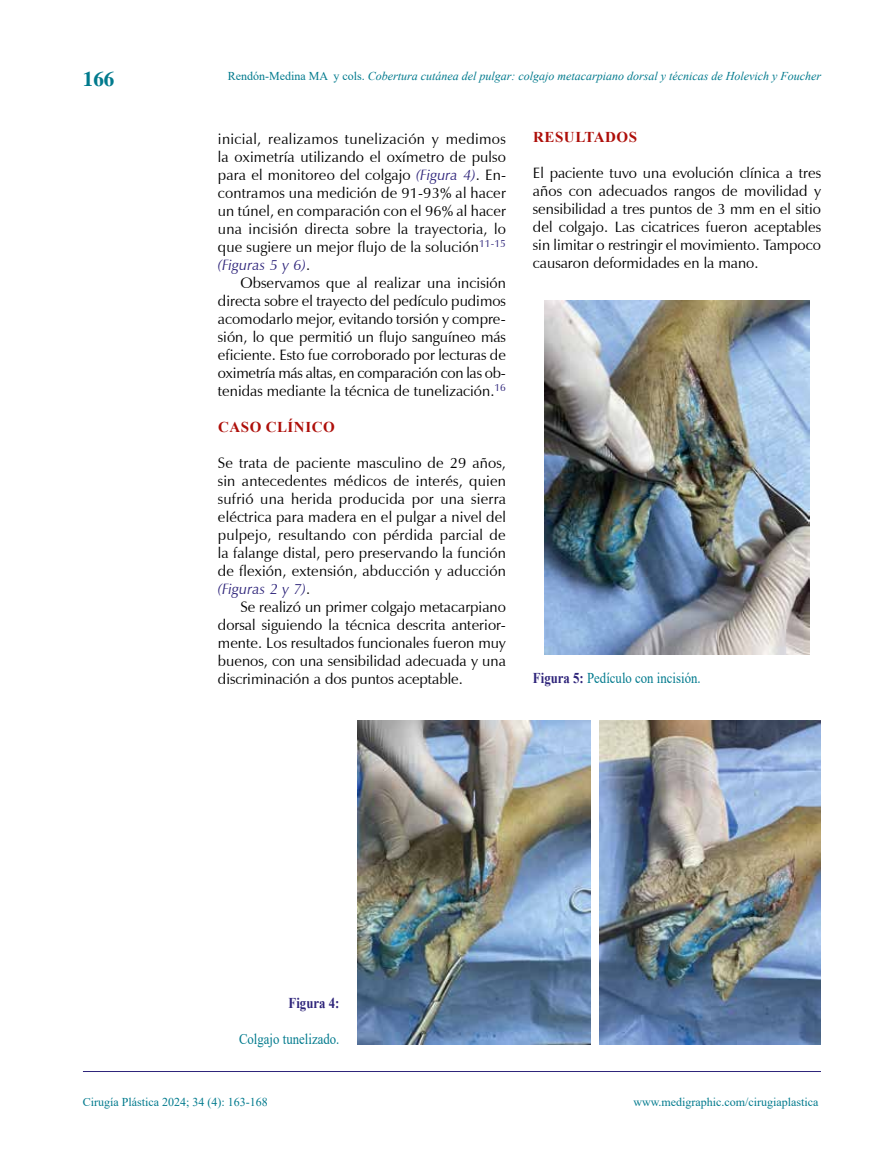
<style>
.page{position:relative;width:893px;height:1170px;background:#fff}
.page>*{position:absolute;margin:0;border:0;box-sizing:border-box;transform-origin:0 0}
.t1{font:700 21px "Times";color:#007a8d}
.t2{font:15px/18px "Zapf Humanist 601 BT";color:#000;text-align:justify}
.t3{font:15px "Times New Roman";color:#007a8d;scale:.85 1}
.t4{font:700 15px "Times New Roman";letter-spacing:.035em;color:#ae0f0a}
.t5{font:700 15px "Times New Roman";color:#2e247a;scale:.85 1}
.t6{font:italic 12px "Times New Roman";color:#007a8d}
.t7{font:12px "Times New Roman";color:#007a8d}
.s1{font-style:normal}
.s2{font-style:italic;color:#2e247a}
.s3{font-weight:700;color:#2e247a}
</style>
<div class="page">
<hr style="left:83px;top:1071px;width:738px;height:1px;background:#2e247a">
<img style="left:544px;top:300px;width:266px;height:355px">
<img style="left:358px;top:720px;width:233px;height:324px">
<img style="left:599px;top:720px;width:222px;height:324px">
<h1 class="t1" style="left:83px;top:67px;width:33px">166</h1>
<p class="t6" style="left:228px;top:68px;width:595px"><span class="s1">Rendón-Medina MA y cols.</span> Cobertura cutánea del pulgar: colgajo metacarpiano dorsal y técnicas de Holevich y Foucher</p>
<p class="t2" style="left:218px;top:129px;width:290px">inicial, realizamos tunelización y medimos la oximetría utilizando el oxímetro de pulso para el monitoreo del colgajo <span class="s2">(Figura 4)</span>. En&shy;contramos una medición de 91-93% al hacer un túnel, en comparación con el 96% al hacer una incisión directa sobre la trayectoria, lo que sugiere un mejor flujo de la solución<sup>11-15 </sup><span class="s2">(Figuras 5 y 6)</span>.</p>
<p class="t2" style="left:218px;top:273px;width:290px;text-indent:22px">Observamos que al realizar una incisión directa sobre el trayecto del pedículo pudimos acomodarlo mejor, evitando torsión y compre&shy;sión, lo que permitió un flujo sanguíneo más eficiente. Esto fue corroborado por lecturas de oximetría más altas, en comparación con las ob&shy;tenidas mediante la técnica de tunelización.<sup>16</sup></p>
<p class="t4" style="left:218px;top:416px;width:118px">CASO CLÍNICO</p>
<p class="t2" style="left:218px;top:453px;width:290px">Se trata de paciente masculino de 29 años, sin antecedentes médicos de interés, quien sufrió una herida producida por una sierra eléctrica para madera en el pulgar a nivel del pulpejo, resultando con pérdida parcial de la falange distal, pero preservando la función de flexión, extensión, abducción y aducción <span class="s2">(Figuras 2 y 7)</span>.</p>
<p class="t2" style="left:218px;top:597px;width:290px;text-indent:22px">Se realizó un primer colgajo metacarpiano dorsal siguiendo la técnica descrita anterior&shy;mente. Los resultados funcionales fueron muy buenos, con una sensibilidad adecuada y una discriminación a dos puntos aceptable.</p>
<p class="t4" style="left:533px;top:126px;width:105px">RESULTADOS</p>
<p class="t2" style="left:533px;top:164px;width:290px">El paciente tuvo una evolución clínica a tres años con adecuados rangos de movilidad y sensibilidad a tres puntos de 3 mm en el sitio del colgajo. Las cicatrices fueron aceptables sin limitar o restringir el movimiento. Tampoco causaron deformidades en la mano.</p>
<p class="t3" style="left:533px;top:667px;width:199px"><span class="s3">Figura 5:</span> Pedículo con incisión.</p>
<p class="t5" style="left:289px;top:992px;width:61px">Figura 4:</p>
<p class="t3" style="left:239px;top:1028px;width:120px">Colgajo tunelizado.</p>
<p class="t7" style="left:83px;top:1093px;width:186px">Cirugía Plástica 2024; 34 (4): 163-168</p>
<p class="t7" style="left:633px;top:1093px;width:187px">www.medigraphic.com/cirugiaplastica</p>
</div>
